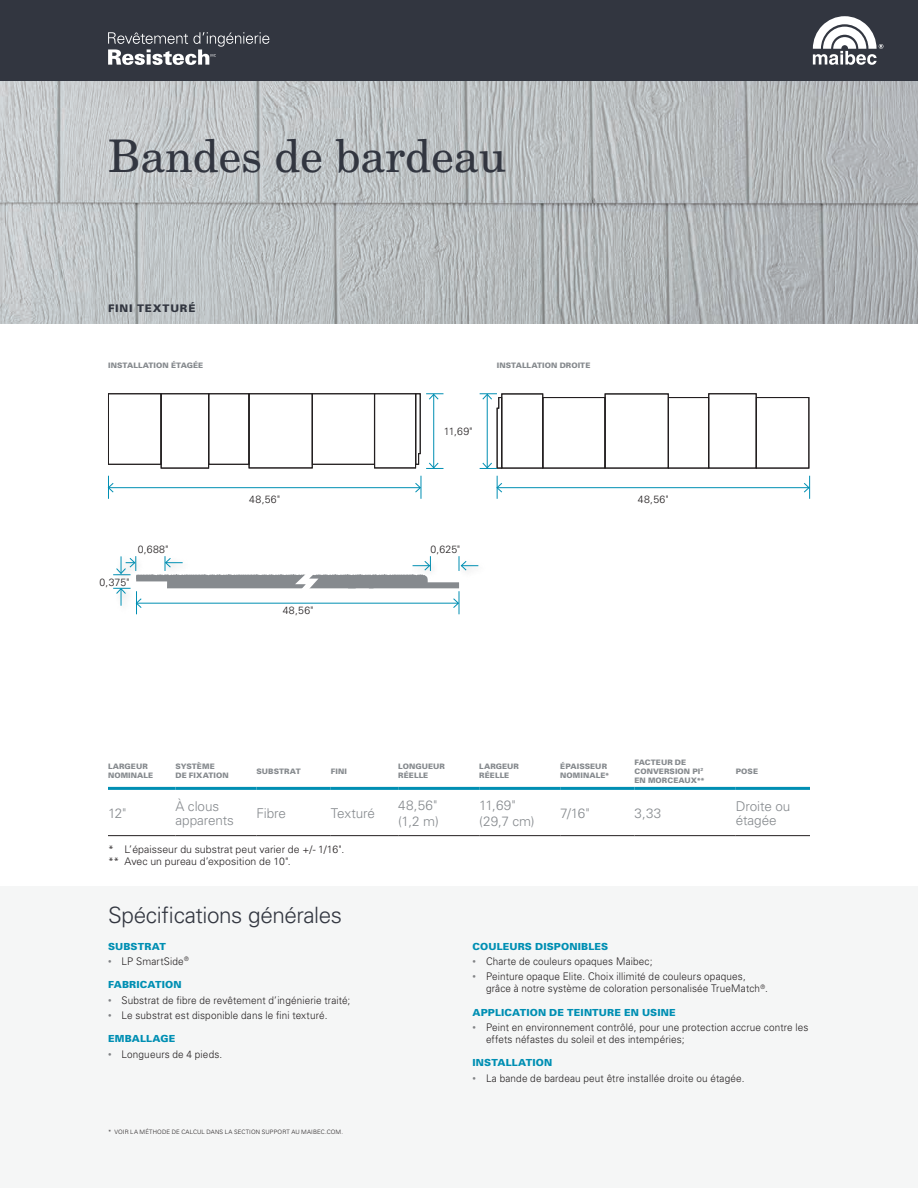
<style>
.page{position:relative;width:918px;height:1188px;background:#fff}
.page>*{position:absolute;margin:0;border:0;box-sizing:border-box;transform-origin:0 0}
.GrandTitre-Blanc{font:45px "New Century Schlbk";color:#323640}
.Titre{font:300 22.5px "Univers";letter-spacing:-.02em;color:#323640}
.Tableau-Texte{font:300 13.5px/13.5px "Univers";letter-spacing:-.005em;color:#868a8e}
.Spec__Texte{font:300 10.5px/12px "Univers";letter-spacing:.015em;color:#231f20;scale:.95 1}
.Spec__Texte-2{font:300 10.5px "Univers";letter-spacing:.015em;color:#231f20}
.Dimensions{font:300 10.5px "Univers";letter-spacing:.035em;color:#231f20}
.SousTitre{font:900 10.5px "Univers";letter-spacing:.08em;color:#323640}
.Spec____SousTitre{font:900 9.75px "Univers";letter-spacing:.02em;color:#008fb3}
.Tableau-EnTete{font:900 7.5px/9px "Univers";letter-spacing:.01em;color:#868a8e}
.SystemeFixation{font:900 7.5px "Univers";letter-spacing:.01em;color:#868a8e}
.Note{font:300 6px "Univers";letter-spacing:.02em;color:#231f20}
.s1{font-weight:400;color:#808285}
</style>
<div class="page">
<img style="left:0;top:81px;width:918px;height:242px">
<div style="left:0;top:0;width:918px;height:81px;background:#323640"></div>
<svg style="left:108px;top:32px;width:161px;height:33px"></svg>
<svg style="left:813px;top:16px;width:70px;height:49px"></svg>
<div style="left:0;top:887px;width:918px;height:301px;background:#f5f6f6"></div>
<hr style="left:108px;top:835px;width:68px;height:1px;background:#231f20">
<hr style="left:176px;top:835px;width:80px;height:1px;background:#231f20">
<hr style="left:256px;top:835px;width:75px;height:1px;background:#231f20">
<hr style="left:331px;top:835px;width:67px;height:1px;background:#231f20">
<hr style="left:560px;top:835px;width:74px;height:1px;background:#231f20">
<hr style="left:634px;top:835px;width:102px;height:1px;background:#231f20">
<hr style="left:736px;top:835px;width:74px;height:1px;background:#231f20">
<hr style="left:398px;top:835px;width:81px;height:1px;background:#231f20">
<hr style="left:479px;top:835px;width:81px;height:1px;background:#231f20">
<hr style="left:108px;top:787px;width:68px;height:3px;background:#008fb3">
<hr style="left:176px;top:787px;width:80px;height:3px;background:#008fb3">
<hr style="left:256px;top:787px;width:75px;height:3px;background:#008fb3">
<hr style="left:331px;top:787px;width:67px;height:3px;background:#008fb3">
<hr style="left:398px;top:787px;width:81px;height:3px;background:#008fb3">
<hr style="left:479px;top:787px;width:81px;height:3px;background:#008fb3">
<hr style="left:560px;top:787px;width:74px;height:3px;background:#008fb3">
<hr style="left:634px;top:787px;width:102px;height:3px;background:#008fb3">
<hr style="left:736px;top:787px;width:74px;height:3px;background:#008fb3">
<div style="left:108px;top:393px;width:53px;height:72px;border:1px solid #231f20"></div>
<div style="left:208px;top:393px;width:41px;height:72px;border:1px solid #231f20"></div>
<div style="left:312px;top:393px;width:63px;height:72px;border:1px solid #231f20"></div>
<div style="left:374px;top:393px;width:42px;height:75px;border:1px solid #231f20"></div>
<div style="left:161px;top:393px;width:48px;height:75px;border:1px solid #231f20"></div>
<div style="left:249px;top:393px;width:64px;height:75px;border:1px solid #231f20"></div>
<div style="left:756px;top:397px;width:53px;height:71px;border:1px solid #231f20"></div>
<div style="left:543px;top:397px;width:62px;height:71px;border:1px solid #231f20"></div>
<div style="left:501px;top:394px;width:42px;height:74px;border:1px solid #231f20"></div>
<div style="left:708px;top:393px;width:49px;height:75px;border:1px solid #231f20"></div>
<div style="left:605px;top:394px;width:64px;height:74px;border:1px solid #231f20"></div>
<hr style="left:108px;top:487px;width:312px;height:1px;background:#008fb3">
<svg style="left:415px;top:476px;width:7px;height:23px"></svg>
<svg style="left:108px;top:476px;width:6px;height:23px"></svg>
<hr style="left:497px;top:487px;width:312px;height:1px;background:#008fb3">
<svg style="left:804px;top:476px;width:6px;height:23px"></svg>
<svg style="left:497px;top:476px;width:5px;height:23px"></svg>
<svg style="left:480px;top:393px;width:22px;height:76px"></svg>
<svg style="left:415px;top:393px;width:28px;height:76px"></svg>
<svg style="left:113px;top:556px;width:365px;height:58px"></svg>
<p class="GrandTitre-Blanc" style="left:108px;top:128px;width:400px">Bandes de bardeau</p>
<p class="SousTitre" style="left:108px;top:301px;width:89px">FINI TEXTURÉ</p>
<p class="SystemeFixation" style="left:108px;top:361px;width:97px">INSTALLATION ÉTAGÉE</p>
<p class="SystemeFixation" style="left:497px;top:361px;width:95px">INSTALLATION DROITE</p>
<p class="Dimensions" style="left:444px;top:425px;width:30px">11,69"</p>
<p class="Dimensions" style="left:249px;top:493px;width:32px">48,56"</p>
<p class="Dimensions" style="left:638px;top:493px;width:32px">48,56"</p>
<p class="Dimensions" style="left:138px;top:543px;width:32px">0,688"</p>
<p class="Dimensions" style="left:430px;top:543px;width:31px">0,625"</p>
<p class="Dimensions" style="left:100px;top:576px;width:31px">0,375"</p>
<p class="Dimensions" style="left:283px;top:604px;width:32px">48,56"</p>
<p class="Tableau-EnTete" style="left:108px;top:762px;width:47px">LARGEUR<br>NOMINALE</p>
<p class="Tableau-EnTete" style="left:176px;top:762px;width:55px">SYSTÈME<br>DE FIXATION</p>
<p class="Tableau-EnTete" style="left:256px;top:766px;width:46px">SUBSTRAT</p>
<p class="Tableau-EnTete" style="left:331px;top:766px;width:18px">FINI</p>
<p class="Tableau-EnTete" style="left:398px;top:762px;width:48px">LONGUEUR<br>RÉELLE</p>
<p class="Tableau-EnTete" style="left:479px;top:762px;width:41px">LARGEUR<br>RÉELLE</p>
<p class="Tableau-EnTete" style="left:560px;top:762px;width:51px">ÉPAISSEUR<br>NOMINALE*</p>
<p class="Tableau-EnTete" style="left:634px;top:757px;width:72px">FACTEUR DE<br>CONVERSION PI<sup>2<br></sup>EN MORCEAUX**</p>
<p class="Tableau-EnTete" style="left:736px;top:766px;width:24px">POSE</p>
<p class="Tableau-Texte" style="left:108px;top:806px;width:20px">12"</p>
<p class="Tableau-Texte" style="left:176px;top:799px;width:60px">À clous apparents</p>
<p class="Tableau-Texte" style="left:256px;top:806px;width:31px">Fibre</p>
<p class="Tableau-Texte" style="left:331px;top:806px;width:46px">Texturé</p>
<p class="Tableau-Texte" style="left:398px;top:796px;width:42px;line-height:16.5px">48,56" (1,2 m)</p>
<p class="Tableau-Texte" style="left:479px;top:796px;width:57px;line-height:16.5px">11,69" (29,7 cm)</p>
<p class="Tableau-Texte" style="left:560px;top:806px;width:31px">7/16"</p>
<p class="Tableau-Texte" style="left:634px;top:806px;width:28px">3,33</p>
<p class="Tableau-Texte" style="left:736px;top:799px;width:56px">Droite ou étagée</p>
<p class="Spec__Texte-2" style="left:108px;top:843px;width:238px">* L’épaisseur du substrat peut varier de +/- 1/16".</p>
<p class="Spec__Texte-2" style="left:108px;top:855px;width:184px">** Avec un pureau d’exposition de 10".</p>
<p class="Titre" style="left:108px;top:901px;width:236px">Spécifications générales</p>
<p class="Spec____SousTitre" style="left:108px;top:940px;width:59px">SUBSTRAT</p>
<p class="Spec__Texte" style="left:108px;top:955px;width:87px"><span class="s1">•</span> LP SmartSide<sup>®</sup></p>
<p class="Spec____SousTitre" style="left:108px;top:979px;width:75px">FABRICATION</p>
<p class="Spec__Texte" style="left:108px;top:994px;width:257px"><span class="s1">•</span> Substrat de fibre de revêtement d’ingénierie traité;</p>
<p class="Spec__Texte" style="left:108px;top:1009px;width:233px"><span class="s1">•</span> Le substrat est disponible dans le fini texturé.</p>
<p class="Spec____SousTitre" style="left:108px;top:1033px;width:69px">EMBALLAGE</p>
<p class="Spec__Texte" style="left:108px;top:1048px;width:122px"><span class="s1">•</span> Longueurs de 4 pieds.</p>
<p class="Note" style="left:108px;top:1128px;width:237px">* VOIR LA MÉTHODE DE CALCUL DANS LA SECTION SUPPORT AU MAIBEC.COM.</p>
<p class="Spec____SousTitre" style="left:472px;top:940px;width:137px">COULEURS DISPONIBLES</p>
<p class="Spec__Texte" style="left:472px;top:955px;width:191px"><span class="s1">•</span> Charte de couleurs opaques Maibec;</p>
<p class="Spec__Texte" style="left:486px;top:970px;width:298px;text-indent:-14px"><span class="s1">•</span> Peinture opaque Elite. Choix illimité de couleurs opaques, grâce à notre système de coloration personalisée TrueMatch<sup>®</sup>.</p>
<p class="Spec____SousTitre" style="left:472px;top:1006px;width:205px">APPLICATION DE TEINTURE EN USINE</p>
<p class="Spec__Texte" style="left:486px;top:1021px;width:341px;text-indent:-14px"><span class="s1">•</span> Peint en environnement contrôlé, pour une protection accrue contre les effets néfastes du soleil et des intempéries;</p>
<p class="Spec____SousTitre" style="left:472px;top:1057px;width:81px">INSTALLATION</p>
<p class="Spec__Texte" style="left:472px;top:1072px;width:288px"><span class="s1">•</span> La bande de bardeau peut être installée droite ou étagée.</p>
</div>
